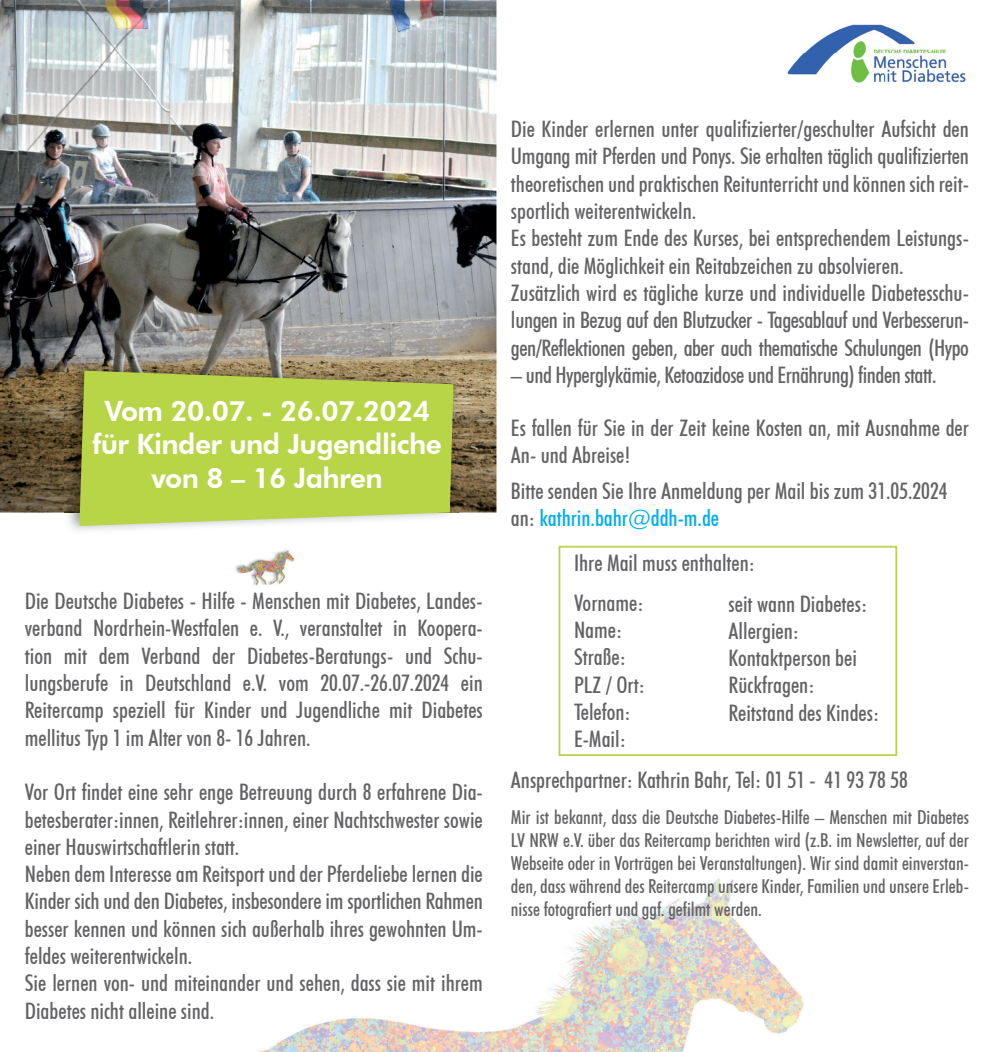
<style>
.page{position:relative;width:993px;height:1052px;background:#fff}
.page>*{position:absolute;margin:0;border:0;box-sizing:border-box;transform-origin:0 0}
.t1{font:800 28px/33.6px "Futura BT";letter-spacing:-.02em;color:#fff;text-align:center}
.t2{font:500 condensed 22.75px/27.3px "Futura BT";color:#636366}
.t3{font:500 condensed 22.75px "Futura BT";letter-spacing:-.02em;color:#636366}
.t4{font:500 condensed 19.25px/23.1px "Futura BT";color:#636366;text-align:justify}
.s1{color:#00aeef}
</style>
<div class="page">
<img style="left:0;top:0;width:496px;height:512px">
<img style="left:257px;top:878px;width:547px;height:174px">
<img style="left:65px;top:359px;width:393px;height:172px">
<svg style="left:79px;top:371px;width:374px;height:155px;background:#b7d04f"></svg>
<img style="left:235px;top:565px;width:2px;height:7px">
<img style="left:237px;top:549px;width:56px;height:37px">
<img style="left:787px;top:24px;width:179px;height:59px">
<div style="left:558px;top:546px;width:338px;height:210px;border:2px solid #b8d548"></div>
<p class="t1" style="left:92px;top:394px;width:351px">Vom 20.07. - 26.07.2024 für Kinder und Jugendliche von 8 – 16 Jahren</p>
<p class="t2" style="left:25px;top:587px;width:459px;text-align:justify">Die Deutsche Diabetes - Hilfe - Menschen mit Diabetes, Landes&shy;verband Nordrhein-Westfalen e. V., veranstaltet in Koopera&shy;tion mit dem Verband der Diabetes-Beratungs- und Schu&shy;lungsberufe in Deutschland e.V. vom 20.07.-26.07.2024 ein Reitercamp speziell für Kinder und Jugendliche mit Diabetes mellitus Typ 1 im Alter von 8- 16 Jahren.</p>
<p class="t2" style="left:25px;top:778px;width:459px">Vor Ort findet eine sehr enge Betreuung durch 8 erfahrene Dia&shy;betesberater:innen, Reitlehrer:innen, einer Nachtschwester sowie einer Hauswirtschaftlerin statt.<br>Neben dem Interesse am Reitsport und der Pferdeliebe lernen die Kinder sich und den Diabetes, insbesondere im sportlichen Rahmen besser kennen und können sich außerhalb ihres gewohnten Um&shy;feldes weiterentwickeln.<br>Sie lernen von- und miteinander und sehen, dass sie mit ihrem Diabetes nicht alleine sind.</p>
<p class="t2" style="left:510px;top:115px;width:459px">Die Kinder erlernen unter qualifizierter/geschulter Aufsicht den Umgang mit Pferden und Ponys. Sie erhalten täglich qualifizierten theoretischen und praktischen Reitunterricht und können sich reit&shy;sportlich weiterentwickeln.<br>Es besteht zum Ende des Kurses, bei entsprechendem Leistungs&shy;stand, die Möglichkeit ein Reitabzeichen zu absolvieren.<br>Zusätzlich wird es tägliche kurze und individuelle Diabetesschu&shy;lungen in Bezug auf den Blutzucker - Tagesablauf und Verbesserun&shy;gen/Reflektionen geben, aber auch thematische Schulungen (Hypo</p>
<p class="t3" style="left:510px;top:361px;width:427px">– und Hyperglykämie, Ketoazidose und Ernährung) finden statt.</p>
<p class="t2" style="left:511px;top:414px;width:459px">Es fallen für Sie in der Zeit keine Kosten an, mit Ausnahme der<br>An- und Abreise!</p>
<p class="t2" style="left:511px;top:477px;width:438px">Bitte senden Sie Ihre Anmeldung per Mail bis zum 31.05.2024 an: <span class="s1">kathrin.bahr@ddh-m.de</span></p>
<p class="t2" style="left:574px;top:543px;width:182px;line-height:39.6px">Ihre Mail muss enthalten:<br>Vorname:</p>
<p class="t2" style="left:573px;top:616px;width:72px">Name:<br>Straße:<br>PLZ / Ort:<br>Telefon:<br>E-Mail:</p>
<p class="t2" style="left:511px;top:766px;width:398px">Ansprechpartner: Kathrin Bahr, Tel: 01 51 - 41 93 78 58</p>
<p class="t4" style="left:511px;top:805px;width:459px">Mir ist bekannt, dass die Deutsche Diabetes-Hilfe – Menschen mit Diabetes LV NRW e.V. über das Reitercamp berichten wird (z.B. im Newsletter, auf der Webseite oder in Vorträgen bei Veranstaltungen). Wir sind damit einverstan&shy;den, dass während des Reitercamp unsere Kinder, Familien und unsere Erleb&shy;nisse fotografiert und ggf. gefilmt werden.</p>
<p class="t2" style="left:728px;top:589px;width:152px">seit wann Diabetes:<br>Allergien:<br>Kontaktperson bei<br>Rückfragen:<br>Reitstand des Kindes:</p>
</div>
